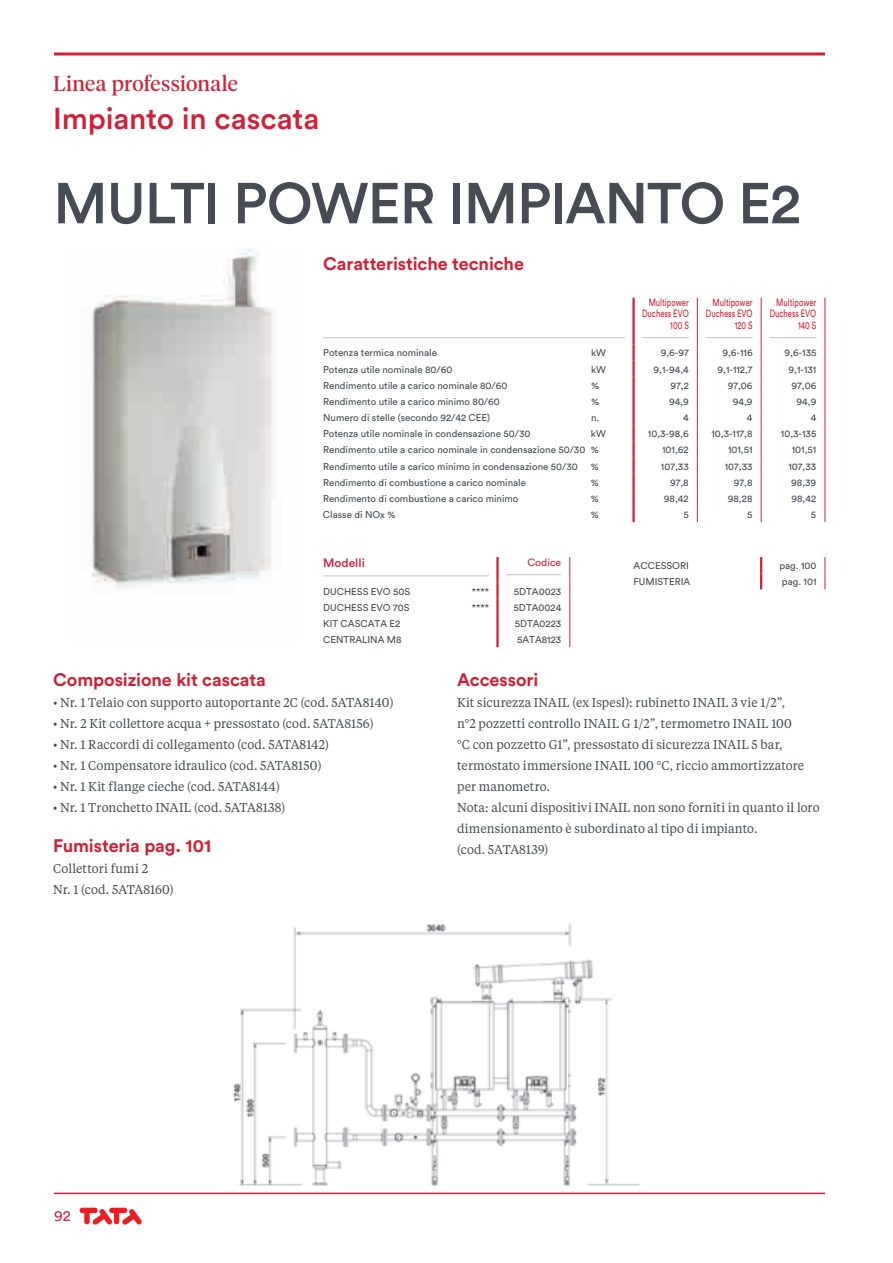
<style>
.page{position:relative;width:893px;height:1263px;background:#fff}
.page>*{position:absolute;margin:0;border:0;box-sizing:border-box;transform-origin:0 0}
.t1{font:500 57px "Circular Std";letter-spacing:-.02em;color:#464b54}
.t2{font:500 30px "Circular Std";letter-spacing:-.005em;color:#ce223a}
.t3{font:21px "Tiempos Display";letter-spacing:.01em;color:#ce223a}
.t4{font:700 18px "Circular Std";letter-spacing:-.005em;color:#ce223a}
.t5{font:15px "Circular Std";color:#ce223a}
.t6{font:12.75px/21px "Tiempos Text";letter-spacing:.01em;color:#464b54;scale:.95 1}
.t7{font:500 12px "Circular Std";color:#ce223a}
.t8{font:10.5px/11.2px "Circular Std";color:#ce223a;text-align:right;scale:.73 1}
.t9{font:10.5px "Circular Std";color:#ce223a}
.t10{font:9.75px "Circular Std";color:#464b54}
</style>
<div class="page">
<svg style="left:80px;top:1208px;width:62px;height:17px"></svg>
<hr style="left:697px;top:298px;width:1px;height:46px;background:#ce223a">
<hr style="left:761px;top:298px;width:1px;height:46px;background:#ce223a">
<hr style="left:824px;top:298px;width:1px;height:46px;background:#ce223a">
<svg style="left:697px;top:344px;width:1px;height:178px"></svg>
<svg style="left:761px;top:344px;width:1px;height:178px"></svg>
<svg style="left:824px;top:344px;width:1px;height:178px"></svg>
<hr style="left:632px;top:298px;width:3px;height:46px;background:#ce223a">
<hr style="left:632px;top:344px;width:3px;height:17px;background:#ce223a">
<hr style="left:632px;top:361px;width:3px;height:16px;background:#ce223a">
<hr style="left:632px;top:377px;width:3px;height:16px;background:#ce223a">
<hr style="left:632px;top:393px;width:3px;height:16px;background:#ce223a">
<hr style="left:632px;top:409px;width:3px;height:16px;background:#ce223a">
<hr style="left:632px;top:425px;width:3px;height:16px;background:#ce223a">
<hr style="left:632px;top:441px;width:3px;height:17px;background:#ce223a">
<hr style="left:632px;top:458px;width:3px;height:16px;background:#ce223a">
<hr style="left:632px;top:474px;width:3px;height:16px;background:#ce223a">
<hr style="left:632px;top:490px;width:3px;height:16px;background:#ce223a">
<hr style="left:632px;top:506px;width:3px;height:16px;background:#ce223a">
<hr style="left:323px;top:337px;width:302px;height:1px;background:#c8c9ce">
<hr style="left:642px;top:337px;width:47px;height:1px;background:#c8c9ce">
<hr style="left:706px;top:337px;width:47px;height:1px;background:#c8c9ce">
<hr style="left:770px;top:337px;width:46px;height:1px;background:#c8c9ce">
<svg style="left:569px;top:557px;width:1px;height:90px"></svg>
<hr style="left:496px;top:557px;width:3px;height:26px;background:#ce223a">
<hr style="left:496px;top:583px;width:3px;height:16px;background:#ce223a">
<hr style="left:496px;top:599px;width:3px;height:16px;background:#ce223a">
<hr style="left:496px;top:615px;width:3px;height:16px;background:#ce223a">
<hr style="left:496px;top:631px;width:3px;height:16px;background:#ce223a">
<hr style="left:323px;top:575px;width:166px;height:1px;background:#c8c9ce">
<hr style="left:506px;top:574px;width:55px;height:1px;background:#c8c9ce">
<svg style="left:824px;top:557px;width:1px;height:32px"></svg>
<svg style="left:760px;top:557px;width:2px;height:32px"></svg>
<img style="left:91px;top:248px;width:182px;height:340px">
<img style="left:233px;top:923px;width:407px;height:263px">
<hr style="left:54px;top:52px;width:771px;height:3px;background:#ce223a">
<hr style="left:54px;top:1192px;width:771px;height:2px;background:#ce223a">
<h3 class="t3" style="left:53px;top:70px;width:186px">Linea professionale</h3>
<h2 class="t2" style="left:53px;top:100px;width:268px">Impianto in cascata</h2>
<h1 class="t1" style="left:53px;top:167px;width:749px">MULTI POWER IMPIANTO E2</h1>
<h3 class="t4" style="left:323px;top:252px;width:202px">Caratteristiche tecniche</h3>
<p class="t8" style="left:642px;top:297px;width:66px">Multipower<br>Duchess EVO<br>100 S</p>
<p class="t8" style="left:706px;top:297px;width:66px">Multipower<br>Duchess EVO<br>120 S</p>
<p class="t8" style="left:770px;top:297px;width:66px">Multipower<br>Duchess EVO<br>140 S</p>
<p class="t10" style="left:323px;top:347px;width:115px">Potenza termica nominale</p>
<p class="t10" style="left:591px;top:347px;width:16px">kW</p>
<p class="t10" style="left:661px;top:347px;width:30px">9,6-97</p>
<p class="t10" style="left:722px;top:347px;width:32px">9,6-116</p>
<p class="t10" style="left:784px;top:347px;width:33px">9,6-135</p>
<p class="t10" style="left:323px;top:363px;width:131px">Potenza utile nominale 80/60</p>
<p class="t10" style="left:591px;top:363px;width:16px">kW</p>
<p class="t10" style="left:654px;top:363px;width:37px">9,1-94,4</p>
<p class="t10" style="left:717px;top:363px;width:37px">9,1-112,7</p>
<p class="t10" style="left:789px;top:363px;width:29px">9,1-131</p>
<p class="t10" style="left:323px;top:379px;width:186px">Rendimento utile a carico nominale 80/60</p>
<p class="t10" style="left:591px;top:379px;width:9px">%</p>
<p class="t10" style="left:670px;top:379px;width:20px">97,2</p>
<p class="t10" style="left:728px;top:379px;width:26px">97,06</p>
<p class="t10" style="left:791px;top:379px;width:26px">97,06</p>
<p class="t10" style="left:323px;top:396px;width:178px">Rendimento utile a carico minimo 80/60</p>
<p class="t10" style="left:591px;top:396px;width:9px">%</p>
<p class="t10" style="left:669px;top:396px;width:21px">94,9</p>
<p class="t10" style="left:733px;top:396px;width:21px">94,9</p>
<p class="t10" style="left:797px;top:396px;width:21px">94,9</p>
<p class="t10" style="left:323px;top:412px;width:169px">Numero di stelle (secondo 92/42 CEE)</p>
<p class="t10" style="left:591px;top:412px;width:10px">n.</p>
<p class="t10" style="left:683px;top:412px;width:7px">4</p>
<p class="t10" style="left:747px;top:412px;width:7px">4</p>
<p class="t10" style="left:811px;top:412px;width:7px">4</p>
<p class="t10" style="left:323px;top:428px;width:209px">Potenza utile nominale in condensazione 50/30</p>
<p class="t10" style="left:591px;top:428px;width:16px">kW</p>
<p class="t10" style="left:648px;top:428px;width:42px">10,3-98,6</p>
<p class="t10" style="left:711px;top:428px;width:43px">10,3-117,8</p>
<p class="t10" style="left:781px;top:428px;width:37px">10,3-135</p>
<p class="t10" style="left:323px;top:444px;width:277px">Rendimento utile a carico nominale in condensazione 50/30 %</p>
<p class="t10" style="left:662px;top:444px;width:28px">101,62</p>
<p class="t10" style="left:728px;top:444px;width:26px">101,51</p>
<p class="t10" style="left:792px;top:444px;width:26px">101,51</p>
<p class="t10" style="left:323px;top:460px;width:256px">Rendimento utile a carico minimo in condensazione 50/30</p>
<p class="t10" style="left:591px;top:460px;width:9px">%</p>
<p class="t10" style="left:661px;top:460px;width:29px">107,33</p>
<p class="t10" style="left:725px;top:460px;width:29px">107,33</p>
<p class="t10" style="left:788px;top:460px;width:29px">107,33</p>
<p class="t10" style="left:323px;top:476px;width:204px">Rendimento di combustione a carico nominale</p>
<p class="t10" style="left:591px;top:476px;width:9px">%</p>
<p class="t10" style="left:670px;top:476px;width:20px">97,8</p>
<p class="t10" style="left:734px;top:476px;width:20px">97,8</p>
<p class="t10" style="left:791px;top:476px;width:27px">98,39</p>
<p class="t10" style="left:323px;top:492px;width:197px">Rendimento di combustione a carico minimo</p>
<p class="t10" style="left:591px;top:492px;width:9px">%</p>
<p class="t10" style="left:664px;top:492px;width:26px">98,42</p>
<p class="t10" style="left:728px;top:492px;width:26px">98,28</p>
<p class="t10" style="left:791px;top:492px;width:26px">98,42</p>
<p class="t10" style="left:323px;top:509px;width:74px">Classe di NOx %</p>
<p class="t10" style="left:591px;top:509px;width:9px">%</p>
<p class="t10" style="left:683px;top:509px;width:7px">5</p>
<p class="t10" style="left:747px;top:509px;width:7px">5</p>
<p class="t10" style="left:811px;top:509px;width:7px">5</p>
<p class="t7" style="left:323px;top:555px;width:43px">Modelli</p>
<p class="t9" style="left:527px;top:555px;width:35px">Codice</p>
<p class="t10" style="left:323px;top:585px;width:89px">DUCHESS EVO 50S</p>
<p class="t10" style="left:472px;top:585px;width:19px">****</p>
<p class="t10" style="left:514px;top:585px;width:49px">5DTA0023</p>
<p class="t10" style="left:323px;top:601px;width:88px">DUCHESS EVO 70S</p>
<p class="t10" style="left:472px;top:601px;width:19px">****</p>
<p class="t10" style="left:514px;top:601px;width:49px">5DTA0024</p>
<p class="t10" style="left:323px;top:618px;width:79px">KIT CASCATA E2</p>
<p class="t10" style="left:515px;top:618px;width:48px">5DTA0223</p>
<p class="t10" style="left:323px;top:634px;width:80px">CENTRALINA M8</p>
<p class="t10" style="left:517px;top:634px;width:46px">5ATA8123</p>
<p class="t10" style="left:634px;top:560px;width:57px">ACCESSORI</p>
<p class="t10" style="left:779px;top:560px;width:39px">pag. 100</p>
<p class="t10" style="left:634px;top:576px;width:58px">FUMISTERIA</p>
<p class="t10" style="left:782px;top:576px;width:36px">pag. 101</p>
<h3 class="t4" style="left:53px;top:668px;width:214px">Composizione kit cascata</h3>
<h3 class="t6" style="left:53px;top:692px;width:360px">• Nr. 1 Telaio con supporto autoportante 2C (cod. 5ATA8140)</h3>
<h3 class="t6" style="left:53px;top:713px;width:339px">• Nr. 2 Kit collettore acqua + pressostato (cod. 5ATA8156)</h3>
<h3 class="t6" style="left:53px;top:734px;width:292px">• Nr. 1 Raccordi di collegamento (cod. 5ATA8142)</h3>
<h3 class="t6" style="left:53px;top:755px;width:284px">• Nr. 1 Compensatore idraulico (cod. 5ATA8150)</h3>
<h3 class="t6" style="left:53px;top:776px;width:240px">• Nr. 1 Kit flange cieche (cod. 5ATA8144)</h3>
<h3 class="t6" style="left:53px;top:797px;width:246px">• Nr. 1 Tronchetto INAIL (cod. 5ATA8138)</h3>
<h3 class="t4" style="left:53px;top:834px;width:160px">Fumisteria pag. 101</h3>
<h3 class="t6" style="left:53px;top:858px;width:128px">Collettori fumi 2<br>Nr. 1 (cod. 5ATA8160)</h3>
<h3 class="t4" style="left:457px;top:668px;width:83px">Accessori</h3>
<p class="t6" style="left:457px;top:692px;width:383px">Kit sicurezza INAIL (ex Ispesl): rubinetto INAIL 3 vie 1/2”,<br>n°2 pozzetti controllo INAIL G 1/2”, termometro INAIL 100<br>°C con pozzetto G1”, pressostato di sicurezza INAIL 5 bar, termostato immersione INAIL 100 °C, riccio ammortizzatore per manometro.<br>Nota: alcuni dispositivi INAIL non sono forniti in quanto il loro dimensionamento è subordinato al tipo di impianto.<br>(cod. 5ATA8139)</p>
<h3 class="t5" style="left:54px;top:1207px;width:18px">92</h3>
</div>
